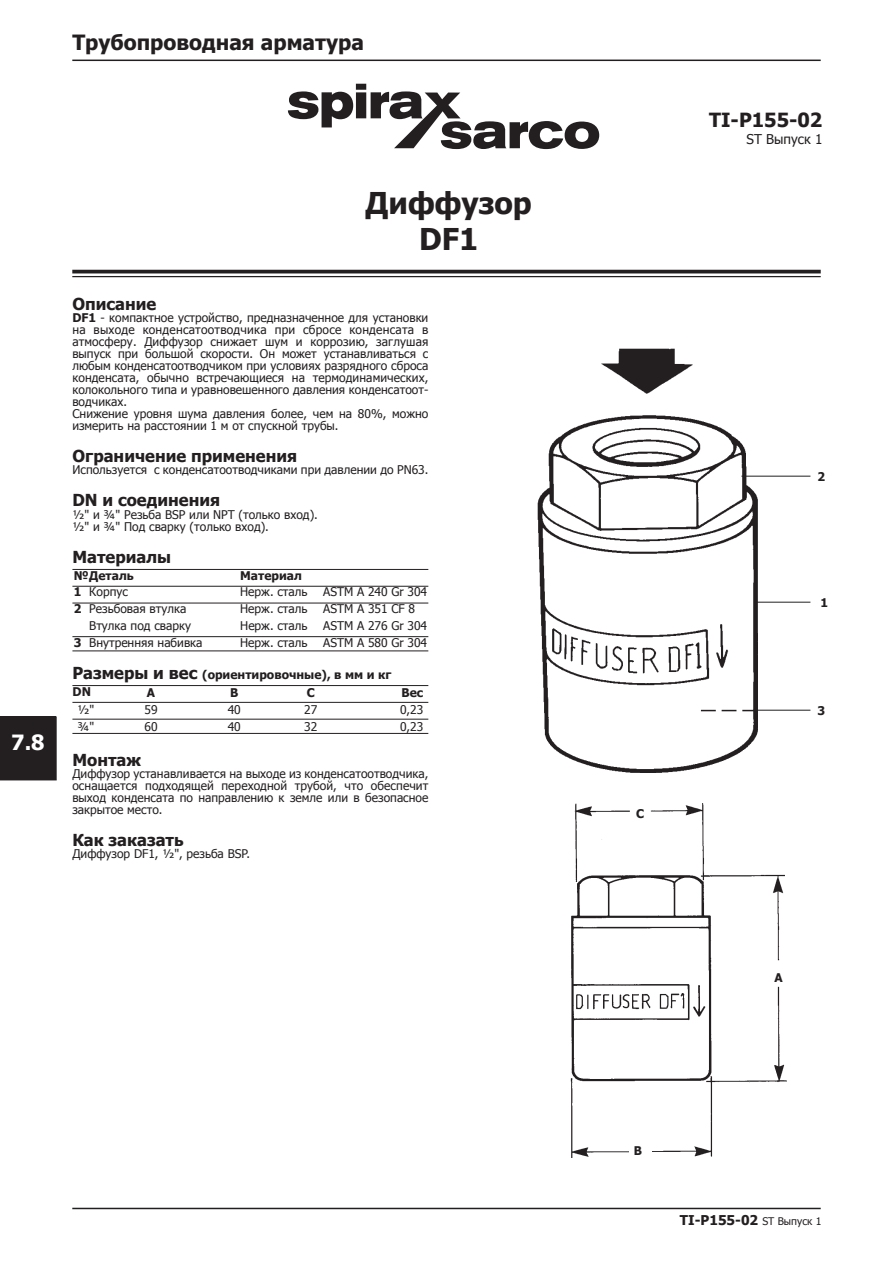
<style>
.page{position:relative;width:893px;height:1263px;background:#fff}
.page>*{position:absolute;margin:0;border:0;box-sizing:border-box;transform-origin:0 0}
.t1{font:700 30px/36.2px "Tahoma";color:#231f20;text-align:center}
.t2{font:700 21px "Tahoma";color:#231f20}
.t3{font:700 21px "Tahoma";color:#fff}
.t4{font:700 19.5px "Tahoma";color:#231f20}
.t5{font:700 16.5px "Tahoma";color:#231f20}
.t6{font:700 13.5px "Tahoma";color:#231f20}
.t7{font:13.5px "Tahoma";color:#231f20}
.t8{font:12px/12px "Tahoma";color:#231f20}
.t9{font:700 12px/16.6px "Tahoma";color:#231f20}
.s1{font-weight:700}
.s2{font-size:16.5px}
.s3{font-weight:400;font-size:10.5px}
</style>
<div class="page">
<div style="left:0;top:716px;width:57px;height:64px;background:#231f20"></div>
<hr style="left:72px;top:60px;width:749px;height:1px;background:#231f20">
<hr style="left:72px;top:1208px;width:749px;height:1px;background:#231f20">
<hr style="left:72px;top:270px;width:749px;height:3px;background:#231f20">
<hr style="left:72px;top:276px;width:749px;height:1px;background:#231f20">
<svg style="left:288px;top:84px;width:311px;height:65px"></svg>
<img style="left:571px;top:803px;width:216px;height:354px">
<img style="left:538px;top:349px;width:220px;height:424px">
<hr style="left:741px;top:476px;width:69px;height:1px;background:#231f20">
<hr style="left:755px;top:602px;width:55px;height:1px;background:#231f20">
<svg style="left:701px;top:710px;width:52px;height:1px"></svg>
<hr style="left:753px;top:710px;width:57px;height:1px;background:#231f20">
<div style="left:629px;top:1146px;width:23px;height:13px;background:#fff"></div>
<hr style="left:72px;top:569px;width:356px;height:1px;background:#231f20">
<hr style="left:72px;top:586px;width:356px;height:1px;background:#231f20">
<hr style="left:72px;top:603px;width:356px;height:1px;background:#231f20">
<hr style="left:72px;top:636px;width:356px;height:1px;background:#231f20">
<hr style="left:72px;top:650px;width:356px;height:1px;background:#231f20">
<hr style="left:72px;top:685px;width:356px;height:1px;background:#231f20">
<hr style="left:72px;top:702px;width:356px;height:1px;background:#231f20">
<hr style="left:72px;top:719px;width:356px;height:1px;background:#231f20">
<hr style="left:72px;top:733px;width:356px;height:1px;background:#231f20">
<h2 class="t2" style="left:72px;top:28px;width:293px">Трубопроводная арматура</h2>
<h2 class="t3" style="left:11px;top:727px;width:35px">7.8</h2>
<h1 class="t1" style="left:366px;top:183px;width:168px">Диффузор<br>DF1</h1>
<h3 class="t5" style="left:72px;top:292px;width:85px">Описание</h3>
<p class="t8" style="left:72px;top:311px;width:358px"><span class="s1">DF1</span> - компактное устройство, предназначенное для установки на выходе конденсатоотводчика при сбросе конденсата в атмосферу. Диффузор снижает шум и коррозию, заглушая выпуск при большой скорости. Он может устанавливаться с любым конденсатоотводчиком при условиях разрядного сброса конденсата, обычно встречающиеся на термодинамических, колокольного типа и уравновешенного давления конденсатоот&shy;водчиках.<br>Снижение уровня шума давления более, чем на 80%, можно измерить на расстоянии 1 м от спускной трубы.</p>
<h3 class="t5" style="left:72px;top:445px;width:226px">Ограничение применения</h3>
<p class="t8" style="left:72px;top:463px;width:357px">Используется с конденсатоотводчиками при давлении до PN63.</p>
<h3 class="t5" style="left:72px;top:489px;width:149px">DN и соединения</h3>
<p class="t8" style="left:72px;top:508px;width:247px">½" и ¾" Резьба BSP или NPT (только вход). ½" и ¾" Под сварку (только вход).</p>
<h3 class="t5" style="left:72px;top:545px;width:100px">Материалы</h3>
<p class="t9" style="left:74px;top:566px;width:62px">№Деталь</p>
<p class="t9" style="left:240px;top:566px;width:63px">Материал</p>
<p class="t8" style="left:74px;top:585px;width:56px"><span class="s1">1</span> Корпус</p>
<p class="t8" style="left:240px;top:585px;width:69px">Нерж. сталь</p>
<p class="t8" style="left:323px;top:585px;width:105px">ASTM A 240 Gr 304</p>
<p class="t8" style="left:74px;top:602px;width:114px"><span class="s1">2</span> Резьбовая втулка</p>
<p class="t8" style="left:240px;top:602px;width:69px">Нерж. сталь</p>
<p class="t8" style="left:323px;top:602px;width:94px">ASTM A 351 CF 8</p>
<p class="t8" style="left:89px;top:619px;width:103px">Втулка под сварку</p>
<p class="t8" style="left:240px;top:619px;width:69px">Нерж. сталь</p>
<p class="t8" style="left:323px;top:619px;width:105px">ASTM A 276 Gr 304</p>
<p class="t8" style="left:74px;top:636px;width:130px"><span class="s1">3</span> Внутренняя набивка</p>
<p class="t8" style="left:240px;top:636px;width:69px">Нерж. сталь</p>
<p class="t8" style="left:323px;top:636px;width:105px">ASTM A 580 Gr 304</p>
<p class="t9" style="left:72px;top:665px;width:320px"><span class="s2">Размеры и вес</span> (ориентировочные), в мм и кг<br>DN</p>
<p class="t9" style="left:147px;top:684px;width:10px">A</p>
<p class="t9" style="left:230px;top:684px;width:10px">B</p>
<p class="t9" style="left:307px;top:684px;width:10px">C</p>
<p class="t9" style="left:402px;top:684px;width:23px">Вес</p>
<p class="t8" style="left:77px;top:703px;width:18px">½"</p>
<p class="t8" style="left:144px;top:703px;width:15px">59</p>
<p class="t8" style="left:228px;top:703px;width:15px">40</p>
<p class="t8" style="left:304px;top:703px;width:15px">27</p>
<p class="t8" style="left:400px;top:703px;width:25px">0,23</p>
<p class="t8" style="left:77px;top:720px;width:18px">¾"</p>
<p class="t8" style="left:144px;top:720px;width:15px">60</p>
<p class="t8" style="left:228px;top:720px;width:15px">40</p>
<p class="t8" style="left:304px;top:720px;width:15px">32</p>
<p class="t8" style="left:400px;top:720px;width:25px">0,23</p>
<h3 class="t5" style="left:72px;top:748px;width:70px">Монтаж</h3>
<p class="t8" style="left:72px;top:767px;width:358px;text-align:justify">Диффузор устанавливается на выходе из конденсатоотводчика, оснащается подходящей переходной трубой, что обеспечит выход конденсата по направлению к земле или в безопасное закрытое место.</p>
<h3 class="t5" style="left:72px;top:829px;width:113px">Как заказать</h3>
<p class="t8" style="left:72px;top:847px;width:179px">Диффузор DF1, ½", резьба BSP.</p>
<h3 class="t4" style="left:709px;top:106px;width:115px">TI-P155-02</h3>
<p class="t7" style="left:746px;top:130px;width:77px">ST Выпуск 1</p>
<p class="t9" style="left:636px;top:805px;width:10px">C</p>
<p class="t9" style="left:817px;top:468px;width:9px">2</p>
<p class="t9" style="left:820px;top:594px;width:9px">1</p>
<p class="t9" style="left:817px;top:702px;width:9px">3</p>
<p class="t9" style="left:775px;top:969px;width:10px">A</p>
<p class="t9" style="left:634px;top:1141px;width:10px">B</p>
<p class="t6" style="left:680px;top:1211px;width:143px">TI-P155-02 <span class="s3">ST Выпуск 1</span></p>
</div>
